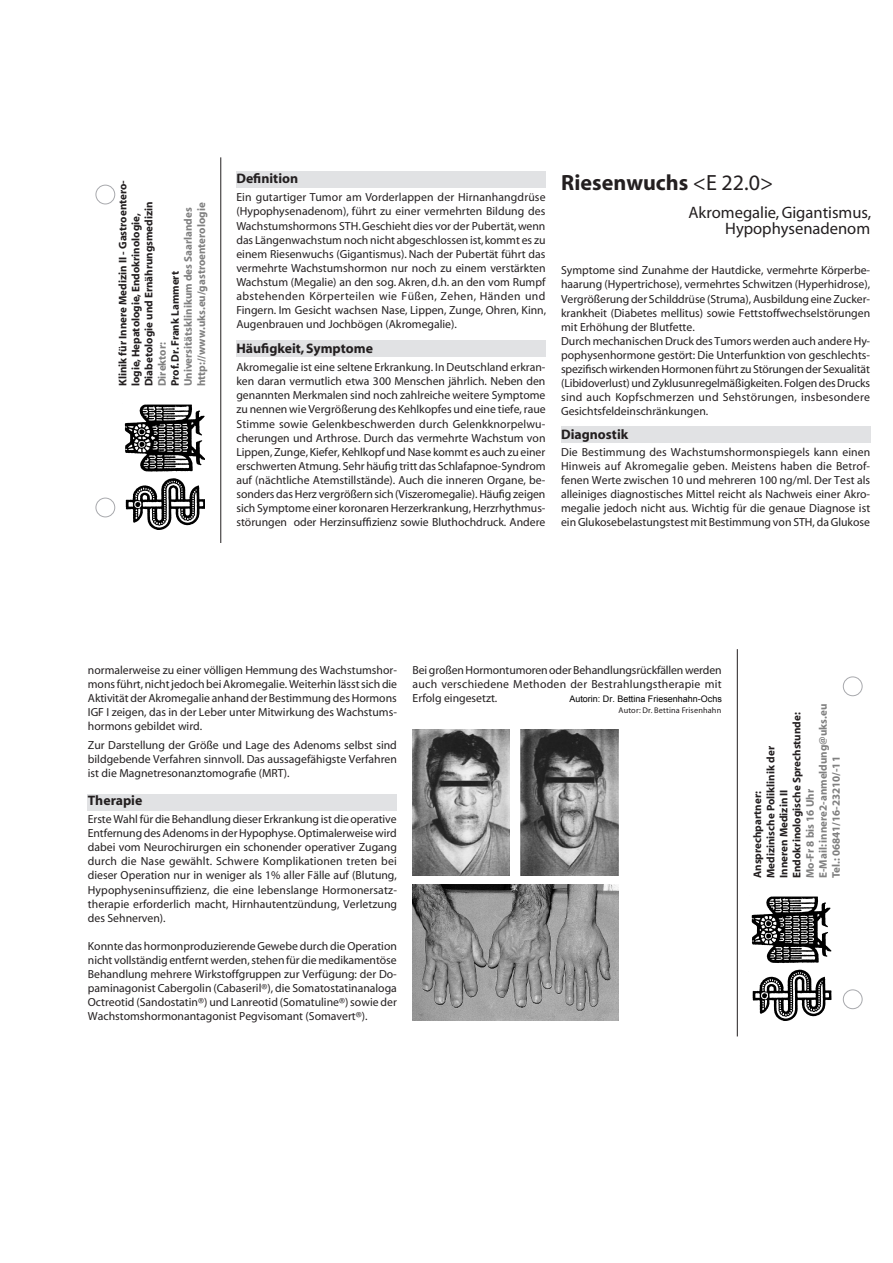
<style>
.page{position:relative;width:893px;height:1263px;background:#fff}
.page>*{position:absolute;margin:0;border:0;box-sizing:border-box;transform-origin:0 0}
.t1{font:22.05px "Myriad Bold+ODFQLE";color:#231f20}
.t2{font:16.5px/16.5px "Myriad Roman+XHXVCX";color:#231f20;text-align:right}
.t3{font:13.8px "Myriad Bold+ODFQLE";color:#231f20}
.t4{font:13.8px "Myriad Bold+GYGANP";color:#231f20}
.t5{font:11.7px/14.1px "Myriad Roman+XHXVCX";color:#231f20;text-align:justify}
.t6{font:11.7px/14.1px "Myriad Roman+ERXHFY";color:#231f20;text-align:justify}
.t7{font:11.1px/13px "Myriad Bold+ODFQLE";color:#231f20}
.t8{font:11.1px/13px "Myriad Bold+GYGANP";color:#231f20}
.t9{font:11.1px/13.2px "Myriad Bold+ODFQLE";color:#808080}
.t10{font:11.1px/13px "Myriad Bold+GYGANP";color:#808080}
.t11{font:9px "Arial";color:#000}
.t12{font:8.25px "Myriad Roman+ERXHFY";letter-spacing:.02em;color:#231f20}
.s1{font-family:"Myriad Roman+XHXVCX"}
</style>
<div class="page">
<hr style="left:220px;top:157px;width:1px;height:385px;background:#231f20">
<div style="left:96px;top:185px;width:19px;height:19px;border:1px solid #a8a9ad;border-radius:50%"></div>
<div style="left:96px;top:498px;width:19px;height:19px;border:1px solid #a8a9ad;border-radius:50%"></div>
<img style="left:124px;top:404px;width:81px;height:125px">
<div style="left:236px;top:171px;width:309px;height:16px;background:#e1e2e4"></div>
<div style="left:236px;top:341px;width:309px;height:16px;background:#e1e2e4"></div>
<div style="left:561px;top:427px;width:309px;height:16px;background:#e1e2e4"></div>
<hr style="left:737px;top:649px;width:1px;height:387px;background:#231f20">
<div style="left:843px;top:676px;width:19px;height:20px;border:1px solid #a8a9ad;border-radius:50%"></div>
<div style="left:843px;top:989px;width:19px;height:20px;border:1px solid #a8a9ad;border-radius:50%"></div>
<img style="left:751px;top:896px;width:80px;height:125px">
<div style="left:88px;top:794px;width:309px;height:16px;background:#e1e2e4"></div>
<img style="left:413px;top:729px;width:97px;height:146px">
<img style="left:413px;top:885px;width:206px;height:136px">
<img style="left:521px;top:729px;width:98px;height:146px">
<p class="t7" style="left:117px;top:386px;width:208px;rotate:-90deg">Klinik für Innere Medizin II - Gastroentero&shy;logie, Hepatologie, Endokrinologie,<br>Diabetologie und Ernährungsmedizin</p>
<p class="t9" style="left:182px;top:386px;width:185px;rotate:-90deg">Universitätsklinikum des Saarlandes http://www.uks.eu/gastroenterologie</p>
<p class="t7" style="left:169px;top:386px;width:117px;rotate:-90deg">Prof. Dr. Frank Lammert</p>
<p class="t9" style="left:156px;top:386px;width:46px;rotate:-90deg">Direktor:</p>
<p class="t3" style="left:236px;top:173px;width:63px">Definition</p>
<p class="t5" style="left:236px;top:191px;width:311px">Ein gutartiger Tumor am Vorderlappen der Hirnanhangdrüse (Hypophysenadenom), führt zu einer vermehrten Bildung des Wachstumshormons STH. Geschieht dies vor der Pubertät, wenn das Längenwachstum noch nicht abgeschlossen ist, kommt es zu einem Riesenwuchs (Gigantismus). Nach der Pubertät führt das vermehrte Wachstumshormon nur noch zu einem verstärkten Wachstum (Megalie) an den sog. Akren, d.h. an den vom Rumpf abstehenden Körperteilen wie Füßen, Zehen, Händen und Fingern. Im Gesicht wachsen Nase, Lippen, Zunge, Ohren, Kinn, Augenbrauen und Jochbögen (Akromegalie).</p>
<p class="t3" style="left:236px;top:343px;width:138px">Häufigkeit, Symptome</p>
<p class="t5" style="left:236px;top:361px;width:311px">Akromegalie ist eine seltene Erkrankung. In Deutschland erkran&shy;ken daran vermutlich etwa 300 Menschen jährlich. Neben den genannten Merkmalen sind noch zahlreiche weitere Symptome zu nennen wie Vergrößerung des Kehlkopfes und eine tiefe, raue Stimme sowie Gelenkbeschwerden durch Gelenkknorpelwu&shy;cherungen und Arthrose. Durch das vermehrte Wachstum von Lippen, Zunge, Kiefer, Kehlkopf und Nase kommt es auch zu einer erschwerten Atmung. Sehr häufig tritt das Schlafapnoe-Syndrom auf (nächtliche Atemstillstände). Auch die inneren Organe, be&shy;sonders das Herz vergrößern sich (Viszeromegalie). Häufig zeigen sich Symptome einer koronaren Herzerkrankung, Herzrhythmus&shy;störungen oder Herzinsuffizienz sowie Bluthochdruck. Andere</p>
<h1 class="t1" style="left:561px;top:174px;width:214px">Riesenwuchs <span class="s1">&lt;E 22.0&gt;</span></h1>
<h2 class="t2" style="left:688px;top:205px;width:184px">Akromegalie, Gigantismus,<br>Hypophysenadenom</h2>
<p class="t5" style="left:561px;top:264px;width:311px;text-align:left">Symptome sind Zunahme der Hautdicke, vermehrte Körperbe&shy;haarung (Hypertrichose), vermehrtes Schwitzen (Hyperhidrose), Vergrößerung der Schilddrüse (Struma), Ausbildung eine Zucker&shy;krankheit (Diabetes mellitus) sowie Fettstoffwechselstörungen mit Erhöhung der Blutfette.<br>Durch mechanischen Druck des Tumors werden auch andere Hy&shy;pophysenhormone gestört: Die Unterfunktion von geschlechts&shy;spezifisch wirkenden Hormonen führt zu Störungen der Sexualität (Libidoverlust) und Zyklusunregelmäßigkeiten. Folgen des Drucks sind auch Kopfschmerzen und Sehstörungen, insbesondere Gesichtsfeldeinschränkungen.</p>
<p class="t3" style="left:561px;top:429px;width:69px">Diagnostik</p>
<p class="t5" style="left:561px;top:446px;width:311px">Die Bestimmung des Wachstumshormonspiegels kann einen Hinweis auf Akromegalie geben. Meistens haben die Betrof&shy;fenen Werte zwischen 10 und mehreren 100 ng/ml. Der Test als alleiniges diagnostisches Mittel reicht als Nachweis einer Akro&shy;megalie jedoch nicht aus. Wichtig für die genaue Diagnose ist ein Glukosebelastungstest mit Bestimmung von STH, da Glukose</p>
<p class="t6" style="left:88px;top:663px;width:311px">normalerweise zu einer völligen Hemmung des Wachstumshor&shy;mons führt, nicht jedoch bei Akromegalie. Weiterhin lässt sich die Aktivität der Akromegalie anhand der Bestimmung des Hormons IGF I zeigen, das in der Leber unter Mitwirkung des Wachstums&shy;hormons gebildet wird.</p>
<p class="t6" style="left:88px;top:738px;width:311px">Zur Darstellung der Größe und Lage des Adenoms selbst sind bildgebende Verfahren sinnvoll. Das aussagefähigste Verfahren ist die Magnetresonanztomografie (MRT).</p>
<p class="t4" style="left:88px;top:795px;width:56px">Therapie</p>
<p class="t6" style="left:88px;top:813px;width:311px">Erste Wahl für die Behandlung dieser Erkrankung ist die operative Entfernung des Adenoms in der Hypophyse. Optimalerweise wird dabei vom Neurochirurgen ein schonender operativer Zugang durch die Nase gewählt. Schwere Komplikationen treten bei dieser Operation nur in weniger als 1% aller Fälle auf (Blutung, Hypophyseninsuffizienz, die eine lebenslange Hormonersatz&shy;therapie erforderlich macht, Hirnhautentzündung, Verletzung des Sehnerven).</p>
<p class="t6" style="left:88px;top:940px;width:311px">Konnte das hormonproduzierende Gewebe durch die Operation nicht vollständig entfernt werden, stehen für die medikamentöse Behandlung mehrere Wirkstoffgruppen zur Verfügung: der Do&shy;paminagonist Cabergolin (Cabaseril®), die Somatostatinanaloga Octreotid (Sandostatin®) und Lanreotid (Somatuline®) sowie der Wachstomshormonantagonist Pegvisomant (Somavert®).</p>
<p class="t6" style="left:413px;top:663px;width:311px">Bei großen Hormontumoren oder Behandlungsrückfällen werden auch verschiedene Methoden der Bestrahlungstherapie mit Erfolg eingesetzt.</p>
<p class="t12" style="left:619px;top:707px;width:104px">Autor: Dr. Bettina Frisenhahn</p>
<p class="t11" style="left:569px;top:693px;width:154px">Autorin: Dr. Bettina Friesenhahn-Ochs</p>
<p class="t8" style="left:752px;top:878px;width:167px;rotate:-90deg">Ansprechpartner:<br>Medizinische Poliklinik der<br>Inneren Medizin II<br>Endokrinologische Sprechstunde:</p>
<p class="t10" style="left:804px;top:878px;width:176px;rotate:-90deg">Mo-Fr 8 bis 16 Uhr<br>E-Mail: innere2-anmeldung@uks.eu<br>Tel.: 06841/16-23210/-11</p>
</div>
